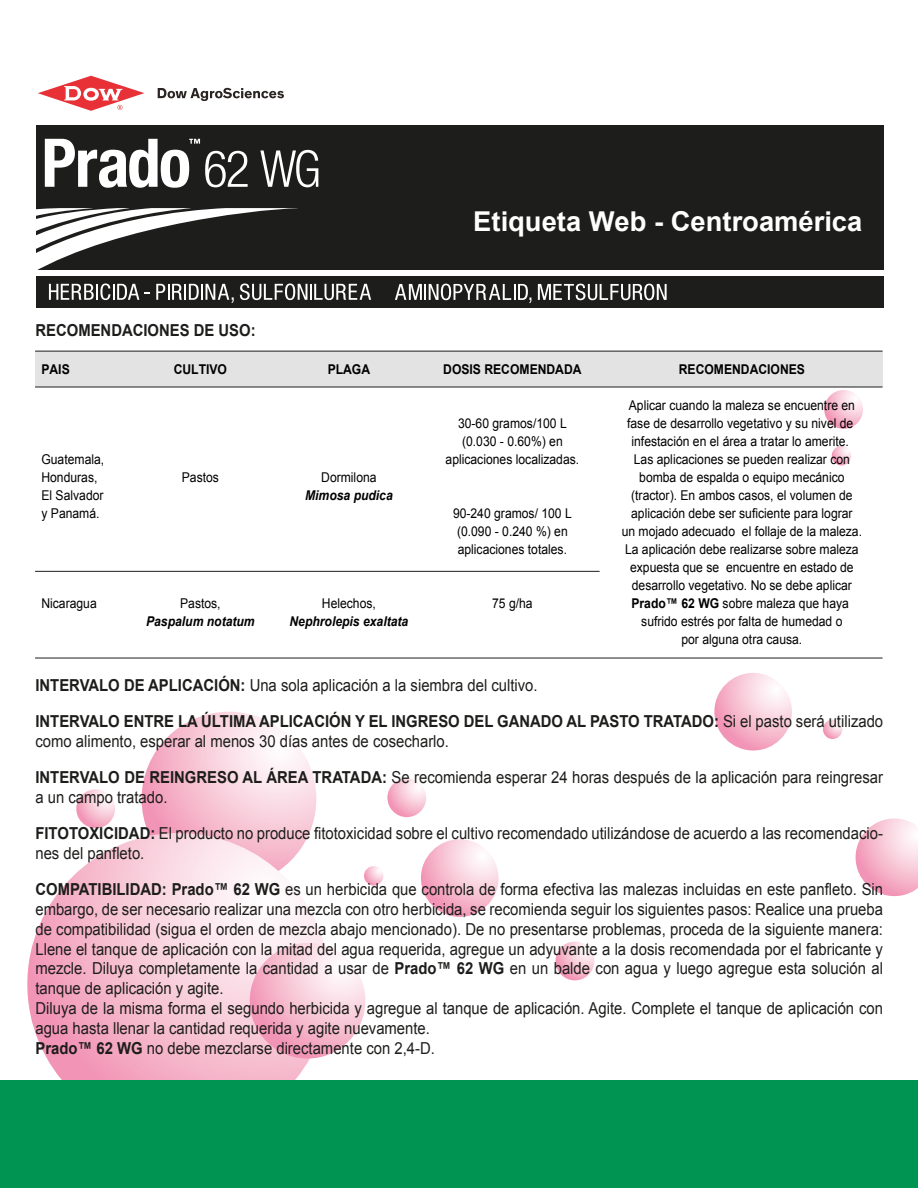
<style>
.page{position:relative;width:918px;height:1188px;background:#fff}
.page>*{position:absolute;margin:0;border:0;box-sizing:border-box;transform-origin:0 0}
.t1{font:700 27.3px "Arial";color:#fff}
.t2{font:16.5px/19.8px "Arial";color:#1d1d1b;scale:.9 1}
.t3{font:700 16.5px "Arial";color:#1d1d1b;scale:.9 1}
.t4{font:13.5px/18px "Arial";color:#010000;text-align:center;scale:.9 1}
.t5{font:700 13.5px "Arial";color:#010000;scale:.9 1}
.t6{font:italic 700 13.5px "Arial";color:#010000;scale:.9 1}
.s1{font-weight:700}
</style>
<div class="page">
<svg style="left:142px;top:712px;width:174px;height:174px;background:#f8cbda"></svg>
<svg style="left:27px;top:833px;width:303px;height:302px;background:#f6c6d6"></svg>
<svg style="left:250px;top:943px;width:115px;height:116px;background:#f7c3d4"></svg>
<svg style="left:421px;top:839px;width:78px;height:78px;background:#f7c4d5"></svg>
<svg style="left:714px;top:673px;width:78px;height:78px;background:#f7c4d5"></svg>
<svg style="left:856px;top:818px;width:62px;height:78px"></svg>
<svg style="left:387px;top:778px;width:39px;height:39px"></svg>
<svg style="left:556px;top:942px;width:38px;height:38px"></svg>
<svg style="left:76px;top:789px;width:39px;height:39px"></svg>
<svg style="left:824px;top:390px;width:39px;height:39px"></svg>
<svg style="left:832px;top:446px;width:19px;height:19px"></svg>
<svg style="left:823px;top:720px;width:19px;height:19px"></svg>
<svg style="left:364px;top:866px;width:19px;height:20px"></svg>
<div style="left:35px;top:351px;width:848px;height:36px;background:#e3e3e3"></div>
<hr style="left:35px;top:351px;width:848px;height:1px;background:#1d1d1b">
<hr style="left:35px;top:387px;width:848px;height:1px;background:#1d1d1b">
<hr style="left:35px;top:658px;width:848px;height:1px;background:#1d1d1b">
<hr style="left:35px;top:571px;width:565px;height:1px;background:#1d1d1b">
<div style="left:0;top:1081px;width:918px;height:107px;background:#009453"></div>
<div style="left:37px;top:125px;width:847px;height:182px;background:#1d1d1b"></div>
<div style="left:36px;top:270px;width:852px;height:6px;background:#fff"></div>
<svg style="left:158px;top:88px;width:126px;height:13px"></svg>
<svg style="left:38px;top:76px;width:106px;height:35px"></svg>
<svg style="left:45px;top:139px;width:203px;height:49px"></svg>
<svg style="left:260px;top:150px;width:58px;height:37px"></svg>
<svg style="left:36px;top:208px;width:335px;height:95px"></svg>
<svg style="left:395px;top:284px;width:136px;height:19px"></svg>
<svg style="left:538px;top:284px;width:129px;height:16px"></svg>
<h1 class="t1" style="left:473px;top:203px;width:391px">Etiqueta Web - Centroamérica</h1>
<p class="t3" style="left:35px;top:319px;width:246px">RECOMENDACIONES DE USO:</p>
<p class="t5" style="left:41px;top:360px;width:33px">PAIS</p>
<p class="t5" style="left:174px;top:360px;width:61px">CULTIVO</p>
<p class="t5" style="left:328px;top:360px;width:49px">PLAGA</p>
<p class="t5" style="left:443px;top:360px;width:155px">DOSIS RECOMENDADA</p>
<p class="t5" style="left:679px;top:360px;width:142px">RECOMENDACIONES</p>
<p class="t4" style="left:629px;top:396px;width:253px">Aplicar cuando la maleza se encuentre en</p>
<p class="t4" style="left:458px;top:414px;width:122px">30-60 gramos/100 L</p>
<p class="t4" style="left:627px;top:414px;width:253px">fase de desarrollo vegetativo y su nivel de</p>
<p class="t4" style="left:462px;top:432px;width:113px">(0.030 - 0.60%) en</p>
<p class="t4" style="left:632px;top:432px;width:243px">infestación en el área a tratar lo amerite.</p>
<p class="t4" style="left:41px;top:450px;width:71px">Guatemala,</p>
<p class="t4" style="left:446px;top:450px;width:150px">aplicaciones localizadas.</p>
<p class="t4" style="left:634px;top:450px;width:242px">Las aplicaciones se pueden realizar con</p>
<p class="t4" style="left:41px;top:468px;width:64px">Honduras,</p>
<p class="t4" style="left:182px;top:468px;width:43px">Pastos</p>
<p class="t4" style="left:321px;top:468px;width:63px">Dormilona</p>
<p class="t4" style="left:639px;top:468px;width:230px">bomba de espalda o equipo mecánico</p>
<p class="t4" style="left:41px;top:486px;width:71px">El Salvador</p>
<p class="t6" style="left:305px;top:486px;width:99px">Mimosa pudica</p>
<p class="t4" style="left:631px;top:486px;width:248px">(tractor). En ambos casos, el volumen de</p>
<p class="t4" style="left:41px;top:504px;width:66px">y Panamá.</p>
<p class="t4" style="left:453px;top:504px;width:134px">90-240 gramos/ 100 L</p>
<p class="t4" style="left:631px;top:504px;width:248px">aplicación debe ser suficiente para lograr</p>
<p class="t4" style="left:457px;top:522px;width:125px">(0.090 - 0.240 %) en</p>
<p class="t4" style="left:622px;top:522px;width:269px">un mojado adecuado el follaje de la maleza.</p>
<p class="t4" style="left:458px;top:540px;width:123px">aplicaciones totales.</p>
<p class="t4" style="left:625px;top:540px;width:261px">La aplicación debe realizarse sobre maleza expuesta que se encuentre en estado de desarrollo vegetativo. No se debe aplicar</p>
<p class="t4" style="left:41px;top:594px;width:63px">Nicaragua</p>
<p class="t4" style="left:180px;top:594px;width:47px">Pastos,</p>
<p class="t4" style="left:322px;top:594px;width:62px">Helechos,</p>
<p class="t4" style="left:492px;top:594px;width:47px">75 g/ha</p>
<p class="t4" style="left:632px;top:594px;width:243px"><span class="s1">Prado™ 62 WG</span> sobre maleza que haya</p>
<p class="t6" style="left:146px;top:612px;width:122px">Paspalum notatum</p>
<p class="t6" style="left:290px;top:612px;width:134px">Nephrolepis exaltata</p>
<p class="t4" style="left:641px;top:612px;width:225px">sufrido estrés por falta de humedad o por alguna otra causa.</p>
<p class="t2" style="left:35px;top:675px;width:560px"><span class="s1">INTERVALO DE APLICACIÓN:</span> Una sola aplicación a la siembra del cultivo.</p>
<p class="t2" style="left:35px;top:711px;width:943px"><span class="s1">INTERVALO ENTRE LA ÚLTIMA APLICACIÓN Y EL INGRESO DEL GANADO AL PASTO TRATADO:</span> Si el pasto será utilizado como alimento, esperar al menos 30 días antes de cosecharlo.</p>
<p class="t2" style="left:35px;top:767px;width:943px"><span class="s1">INTERVALO DE REINGRESO AL ÁREA TRATADA:</span> Se recomienda esperar 24 horas después de la aplicación para reingresar a un campo tratado.</p>
<p class="t2" style="left:35px;top:824px;width:943px"><span class="s1">FITOTOXICIDAD:</span> El producto no produce fitotoxicidad sobre el cultivo recomendado utilizándose de acuerdo a las recomendacio&shy;nes del panfleto.</p>
<p class="t2" style="left:35px;top:880px;width:943px"><span class="s1">COMPATIBILIDAD: Prado™ 62 WG</span> es un herbicida que controla de forma efectiva las malezas incluidas en este panfleto. Sin embargo, de ser necesario realizar una mezcla con otro herbicida, se recomienda seguir los siguientes pasos: Realice una prueba de compatibilidad (sigua el orden de mezcla abajo mencionado). De no presentarse problemas, proceda de la siguiente manera:<br>Llene el tanque de aplicación con la mitad del agua requerida, agregue un adyuvante a la dosis recomendada por el fabricante y mezcle. Diluya completamente la cantidad a usar de <span class="s1">Prado™ 62 WG</span> en un balde con agua y luego agregue esta solución al tanque de aplicación y agite.<br>Diluya de la misma forma el segundo herbicida y agregue al tanque de aplicación. Agite. Complete el tanque de aplicación con agua hasta llenar la cantidad requerida y agite nuevamente.<br><span class="s1">Prado™ 62 WG</span> no debe mezclarse directamente con 2,4-D.</p>
</div>
